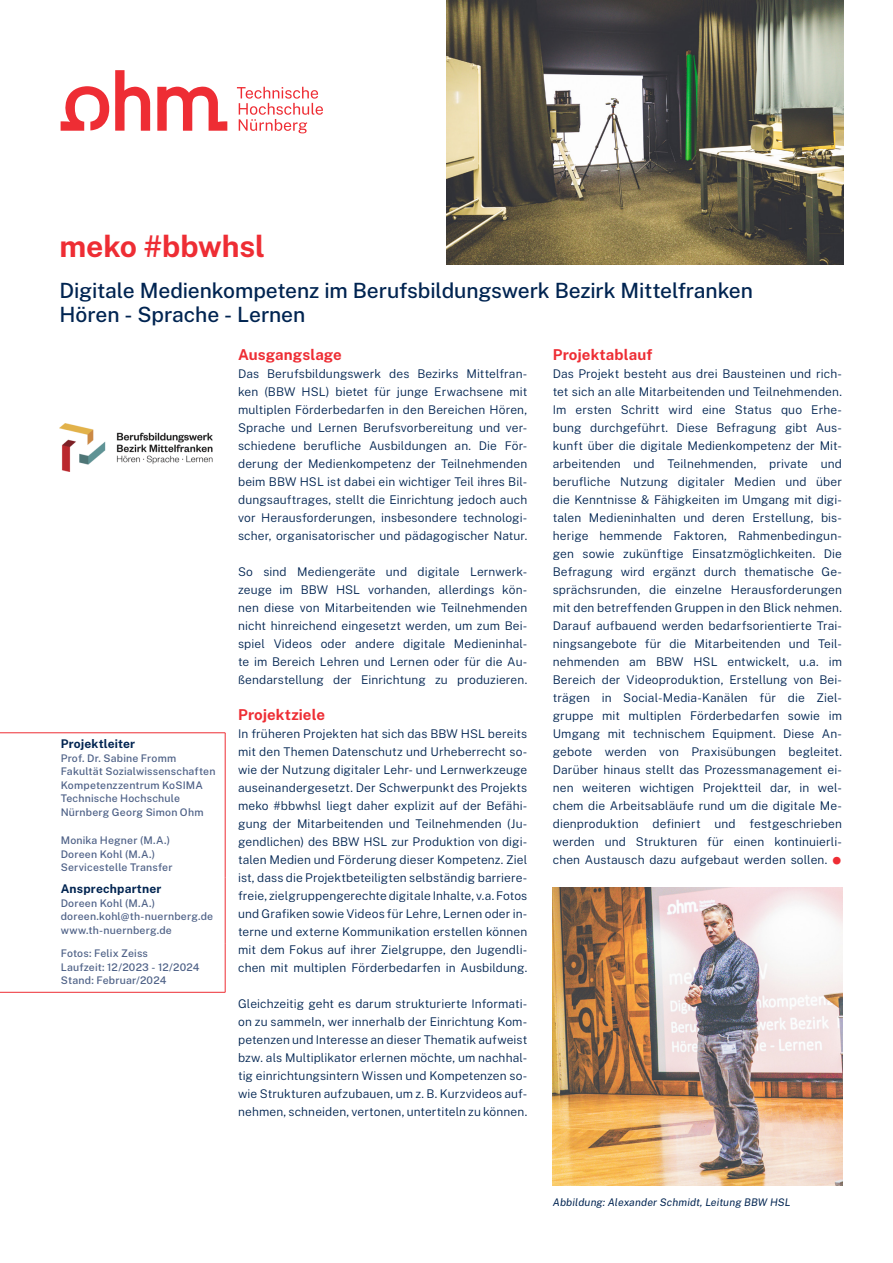
<style>
.page{position:relative;width:893px;height:1263px;background:#fff}
.page>*{position:absolute;margin:0;border:0;box-sizing:border-box;transform-origin:0 0}
.Titel{font:700 30px "Public Sans";letter-spacing:-.005em;color:#ee2d34}
.Titel_2{font:500 21px "Public Sans";letter-spacing:-.005em;color:#002451}
.Fließtext_Überschrift{font:700 15px "Public Sans";letter-spacing:.005em;color:#ee2d34}
.Fließtext{font:300 12px/18px "Public Sans";letter-spacing:.01em;color:#002451;text-align:justify}
.Impressum_Überschrift{font:700 12px "Public Sans";letter-spacing:.015em;color:#002451}
.Impressum{font:500 10.5px/13.5px "Public Sans";letter-spacing:.02em;color:#4d6086}
.Bildunterschrift{font:italic 10.5px "Public Sans";letter-spacing:.015em;color:#002451}
.s1{font-weight:900;font-size:25.5px;color:#ee2d34}
</style>
<div class="page">
<svg style="left:237px;top:87px;width:86px;height:46px"></svg>
<svg style="left:157px;top:86px;width:70px;height:45px"></svg>
<svg style="left:61px;top:70px;width:89px;height:61px"></svg>
<hr style="left:0;top:732px;width:225px;height:1px;background:#ee2d34">
<hr style="left:225px;top:733px;width:1px;height:145px;background:#ee2d34">
<hr style="left:225px;top:878px;width:1px;height:65px;background:#ee2d34">
<hr style="left:225px;top:943px;width:1px;height:49px;background:#ee2d34">
<hr style="left:0;top:992px;width:225px;height:1px;background:#ee2d34">
<img style="left:60px;top:423px;width:153px;height:48px">
<img style="left:446px;top:0;width:397px;height:264px">
<img style="left:553px;top:888px;width:289px;height:297px">
<p class="Titel" style="left:60px;top:224px;width:207px">meko #bbwhsl</p>
<p class="Titel_2" style="left:60px;top:276px;width:695px">Digitale Medienkompetenz im Berufsbildungswerk Bezirk Mittelfranken</p>
<p class="Titel_2" style="left:60px;top:300px;width:247px">Hören - Sprache - Lernen</p>
<p class="Fließtext_Überschrift" style="left:238px;top:344px;width:105px">Ausgangslage</p>
<p class="Fließtext" style="left:238px;top:364px;width:291px">Das Berufsbildungswerk des Bezirks Mittelfran&shy;ken (BBW HSL) bietet für junge Erwachsene mit multiplen Förderbedarfen in den Bereichen Hören, Sprache und Lernen Berufsvorbereitung und ver&shy;schiedene berufliche Ausbildungen an. Die För&shy;derung der Medienkompetenz der Teilnehmenden beim BBW HSL ist dabei ein wichtiger Teil ihres Bil&shy;dungsauftrages, stellt die Einrichtung jedoch auch vor Herausforderungen, insbesondere technologi&shy;scher, organisatorischer und pädagogischer Natur.</p>
<p class="Fließtext" style="left:238px;top:562px;width:291px">So sind Mediengeräte und digitale Lernwerk&shy;zeuge im BBW HSL vorhanden, allerdings kön&shy;nen diese von Mitarbeitenden wie Teilnehmenden nicht hinreichend eingesetzt werden, um zum Bei&shy;spiel Videos oder andere digitale Medieninhal&shy;te im Bereich Lehren und Lernen oder für die Au&shy;ßendarstellung der Einrichtung zu produzieren.</p>
<p class="Fließtext_Überschrift" style="left:238px;top:704px;width:88px">Projektziele</p>
<p class="Fließtext" style="left:238px;top:724px;width:291px">In früheren Projekten hat sich das BBW HSL bereits mit den Themen Datenschutz und Urheberrecht so&shy;wie der Nutzung digitaler Lehr- und Lernwerkzeuge auseinandergesetzt. Der Schwerpunkt des Projekts meko #bbwhsl liegt daher explizit auf der Befähi&shy;gung der Mitarbeitenden und Teilnehmenden (Ju&shy;gendlichen) des BBW HSL zur Produktion von digi&shy;talen Medien und Förderung dieser Kompetenz. Ziel ist, dass die Projektbeteiligten selbständig barriere&shy;freie, zielgruppengerechte digitale Inhalte, v.a. Fotos und Grafiken sowie Videos für Lehre, Lernen oder in&shy;terne und externe Kommunikation erstellen können mit dem Fokus auf ihrer Zielgruppe, den Jugendli&shy;chen mit multiplen Förderbedarfen in Ausbildung.</p>
<p class="Fließtext" style="left:238px;top:994px;width:291px">Gleichzeitig geht es darum strukturierte Informati&shy;on zu sammeln, wer innerhalb der Einrichtung Kom&shy;petenzen und Interesse an dieser Thematik aufweist bzw. als Multiplikator erlernen möchte, um nachhal&shy;tig einrichtungsintern Wissen und Kompetenzen so&shy;wie Strukturen aufzubauen, um z. B. Kurzvideos auf&shy;nehmen, schneiden, vertonen, untertiteln zu können.</p>
<p class="Fließtext_Überschrift" style="left:553px;top:344px;width:101px">Projektablauf</p>
<p class="Fließtext" style="left:553px;top:364px;width:291px">Das Projekt besteht aus drei Bausteinen und rich&shy;tet sich an alle Mitarbeitenden und Teilnehmenden.</p>
<p class="Fließtext" style="left:553px;top:400px;width:291px">Im ersten Schritt wird eine Status quo Erhe&shy;bung durchgeführt. Diese Befragung gibt Aus&shy;kunft über die digitale Medienkompetenz der Mit&shy;arbeitenden und Teilnehmenden, private und berufliche Nutzung digitaler Medien und über die Kenntnisse &amp; Fähigkeiten im Umgang mit digi&shy;talen Medieninhalten und deren Erstellung, bis&shy;herige hemmende Faktoren, Rahmenbedingun&shy;gen sowie zukünftige Einsatzmöglichkeiten. Die Befragung wird ergänzt durch thematische Ge&shy;sprächsrunden, die einzelne Herausforderungen mit den betreffenden Gruppen in den Blick nehmen.</p>
<p class="Fließtext" style="left:553px;top:616px;width:291px">Darauf aufbauend werden bedarfsorientierte Trai&shy;ningsangebote für die Mitarbeitenden und Teil&shy;nehmenden am BBW HSL entwickelt, u.a. im Bereich der Videoproduktion, Erstellung von Bei&shy;trägen in Social-Media-Kanälen für die Ziel&shy;gruppe mit multiplen Förderbedarfen sowie im Umgang mit technischem Equipment. Diese An&shy;gebote werden von Praxisübungen begleitet.</p>
<p class="Fließtext" style="left:553px;top:760px;width:291px">Darüber hinaus stellt das Prozessmanagement ei&shy;nen weiteren wichtigen Projektteil dar, in wel&shy;chem die Arbeitsabläufe rund um die digitale Me&shy;dienproduktion definiert und festgeschrieben werden und Strukturen für einen kontinuierli&shy;chen Austausch dazu aufgebaut werden sollen. <span class="s1">•</span></p>
<p class="Impressum_Überschrift" style="left:61px;top:735px;width:76px">Projektleiter</p>
<p class="Impressum" style="left:61px;top:751px;width:117px">Prof. Dr. Sabine Fromm</p>
<p class="Impressum" style="left:61px;top:764px;width:156px">Fakultät Sozialwissenschaften</p>
<p class="Impressum" style="left:61px;top:778px;width:144px">Kompetenzzentrum KoSIMA</p>
<p class="Impressum" style="left:61px;top:791px;width:144px">Technische Hochschule<br>Nürnberg Georg Simon Ohm</p>
<p class="Impressum" style="left:61px;top:833px;width:111px">Monika Hegner (M.A.)</p>
<p class="Impressum" style="left:61px;top:847px;width:96px">Doreen Kohl (M.A.)</p>
<p class="Impressum" style="left:61px;top:860px;width:113px">Servicestelle Transfer</p>
<p class="Impressum_Überschrift" style="left:61px;top:880px;width:102px">Ansprechpartner</p>
<p class="Impressum" style="left:61px;top:896px;width:96px">Doreen Kohl (M.A.)</p>
<p class="Impressum" style="left:61px;top:909px;width:154px">doreen.kohl@th-nuernberg.de</p>
<p class="Impressum" style="left:61px;top:923px;width:113px">www.th-nuernberg.de</p>
<p class="Impressum" style="left:61px;top:946px;width:89px">Fotos: Felix Zeiss</p>
<p class="Impressum" style="left:61px;top:960px;width:140px">Laufzeit: 12/2023 - 12/2024</p>
<p class="Impressum" style="left:61px;top:973px;width:107px">Stand: Februar/2024</p>
<p class="Bildunterschrift" style="left:553px;top:1195px;width:239px">Abbildung: Alexander Schmidt, Leitung BBW HSL</p>
</div>
